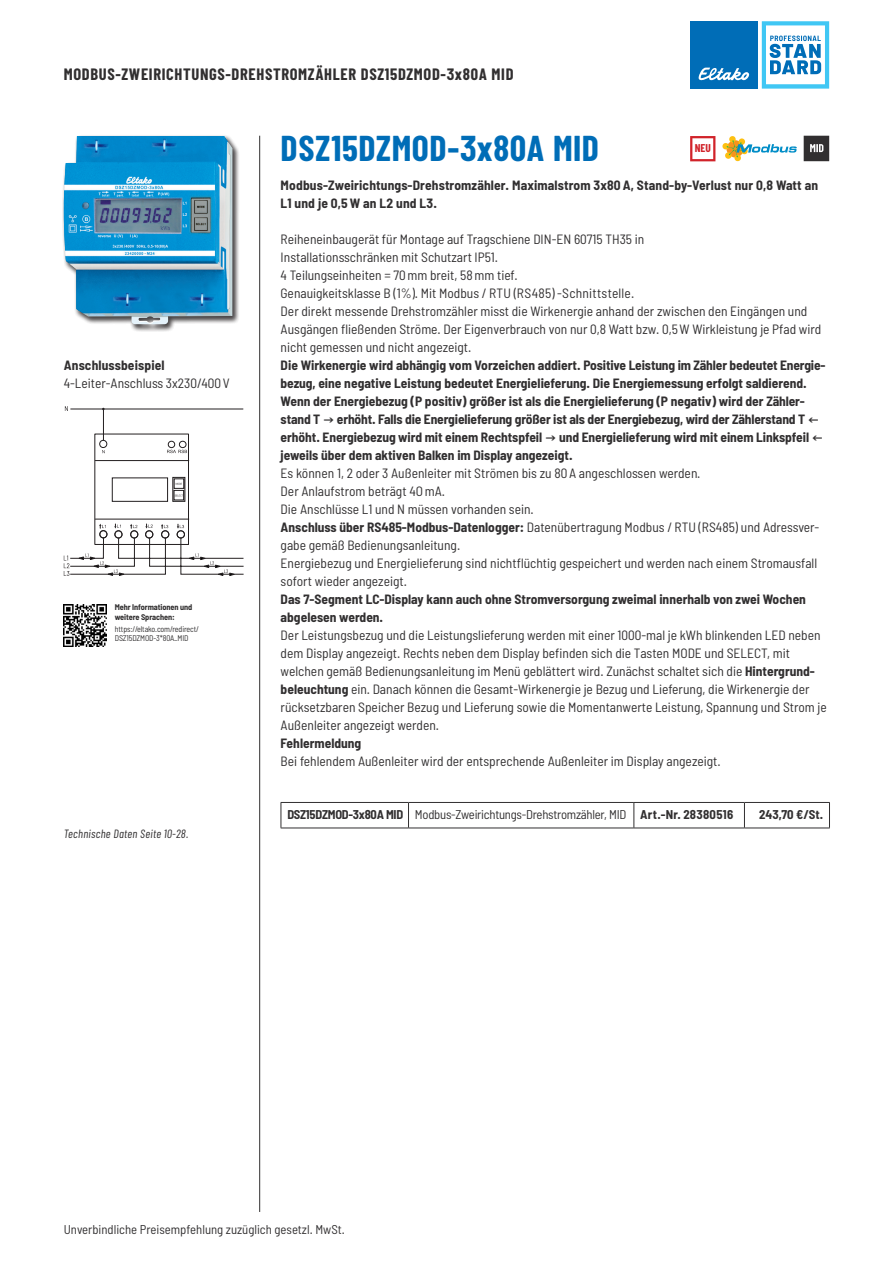
<style>
.page{position:relative;width:893px;height:1263px;background:#fff}
.page>*{position:absolute;margin:0;border:0;box-sizing:border-box;transform-origin:0 0}
.t1{font:700 36px "Barlow Condensed";letter-spacing:.015em;color:#006db7}
.t2{font:700 16.5px "Barlow Condensed";letter-spacing:.04em;color:#312f30}
.t3{font:semi-condensed 13.5px/18px "Barlow";color:#312f30}
.t4{font:700 semi-condensed 13.5px/18px "Barlow";color:#312f30}
.t5{font:semi-condensed 12.75px "Barlow";letter-spacing:-.02em;color:#312f30}
.t6{font:semi-condensed 12.75px "Barlow";color:#312f30}
.t7{font:700 semi-condensed 12.75px "Barlow";color:#312f30}
.t8{font:italic 12px "Barlow Condensed";letter-spacing:.02em;color:#312f30}
.t9{font:700 11.25px "Barlow Condensed";color:#d1232a}
.t10{font:semi-condensed 8.25px/9.8px "Barlow";letter-spacing:-.015em;color:#312f30}
.t11{font:700 semi-condensed 8.25px/9.8px "Barlow";letter-spacing:-.01em;color:#312f30}
.s1{font-weight:700}
</style>
<div class="page">
<hr style="left:259px;top:136px;width:1px;height:1076px;background:#312f30">
<div style="left:690px;top:21px;width:68px;height:68px;background:#006db7"></div>
<svg style="left:698px;top:68px;width:51px;height:13px"></svg>
<svg style="left:762px;top:21px;width:67px;height:68px"></svg>
<hr style="left:281px;top:802px;width:127px;height:1px;background:#312f30">
<svg style="left:281px;top:803px;width:1px;height:25px"></svg>
<hr style="left:281px;top:828px;width:127px;height:1px;background:#312f30">
<hr style="left:744px;top:802px;width:86px;height:1px;background:#312f30">
<svg style="left:829px;top:803px;width:1px;height:25px"></svg>
<hr style="left:408px;top:828px;width:226px;height:1px;background:#312f30">
<hr style="left:634px;top:828px;width:110px;height:1px;background:#312f30">
<hr style="left:744px;top:828px;width:86px;height:1px;background:#312f30">
<hr style="left:408px;top:802px;width:226px;height:1px;background:#312f30">
<svg style="left:408px;top:803px;width:1px;height:25px"></svg>
<hr style="left:634px;top:802px;width:110px;height:1px;background:#312f30">
<svg style="left:634px;top:803px;width:1px;height:25px"></svg>
<svg style="left:744px;top:803px;width:1px;height:25px"></svg>
<div style="left:62px;top:134px;width:178px;height:198px;background:#231f20;opacity:.6"></div>
<svg style="left:804px;top:136px;width:25px;height:25px"></svg>
<img style="left:64px;top:604px;width:42px;height:43px">
<svg style="left:690px;top:136px;width:25px;height:25px"></svg>
<hr style="left:103px;top:409px;width:1px;height:31px;background:#231f20">
<hr style="left:71px;top:409px;width:172px;height:1px;background:#231f20">
<svg style="left:64px;top:440px;width:179px;height:136px"></svg>
<svg style="left:65px;top:406px;width:3px;height:5px"></svg>
<svg style="left:722px;top:136px;width:75px;height:25px"></svg>
<p class="t2" style="left:64px;top:64px;width:451px">MODBUS-ZWEIRICHTUNGS-DREHSTROMZÄHLER DSZ15DZMOD-3x80A MID</p>
<p class="t4" style="left:64px;top:356px;width:102px">Anschlussbeispiel</p>
<p class="t3" style="left:64px;top:374px;width:167px">4-Leiter-Anschluss 3x230/400V</p>
<p class="t11" style="left:115px;top:602px;width:79px">Mehr Informationen und weitere Sprachen:</p>
<p class="t10" style="left:115px;top:623px;width:85px">https://eltako.com/redirect/<br>DSZ15DZMOD-3*80A_MID</p>
<p class="t8" style="left:64px;top:826px;width:126px">Technische Daten Seite 10-28.</p>
<h1 class="t1" style="left:281px;top:126px;width:320px">DSZ15DZMOD-3x80A MID</h1>
<p class="t4" style="left:281px;top:176px;width:539px">Modbus-Zweirichtungs-Drehstromzähler. Maximalstrom 3x80A, Stand-by-Verlust nur 0,8 Watt an<br>L1 und je 0,5W an L2 und L3.</p>
<p class="t3" style="left:281px;top:230px;width:542px">Reiheneinbaugerät für Montage auf Tragschiene DIN-EN 60715 TH35 in<br>Installationsschränken mit Schutzart IP51.<br>4 Teilungseinheiten = 70mm breit, 58mm tief.<br>Genauigkeitsklasse B (1%). Mit Modbus / RTU (RS485) -Schnittstelle.<br>Der direkt messende Drehstromzähler misst die Wirkenergie anhand der zwischen den Eingängen und Ausgängen fließenden Ströme. Der Eigenverbrauch von nur 0,8 Watt bzw. 0,5W Wirkleistung je Pfad wird nicht gemessen und nicht angezeigt.</p>
<p class="t4" style="left:281px;top:356px;width:546px">Die Wirkenergie wird abhängig vom Vorzeichen addiert. Positive Leistung im Zähler bedeutet Energie&shy;bezug, eine negative Leistung bedeutet Energielieferung. Die Energiemessung erfolgt saldierend.<br>Wenn der Energiebezug (P positiv) größer ist als die Energielieferung (P negativ) wird der Zähler&shy;stand T → erhöht. Falls die Energielieferung größer ist als der Energiebezug, wird der Zählerstand T ← erhöht. Energiebezug wird mit einem Rechtspfeil → und Energielieferung wird mit einem Linkspfeil ← jeweils über dem aktiven Balken im Display angezeigt.</p>
<p class="t3" style="left:281px;top:464px;width:540px">Es können 1, 2 oder 3 Außenleiter mit Strömen bis zu 80A angeschlossen werden.<br>Der Anlaufstrom beträgt 4OmA.<br>Die Anschlüsse L1 und N müssen vorhanden sein.<br><span class="s1">Anschluss über RS485-Modbus-Datenlogger:</span> Datenübertragung Modbus / RTU (RS485) und Adressver&shy;gabe gemäß Bedienungsanleitung.<br>Energiebezug und Energielieferung sind nichtflüchtig gespeichert und werden nach einem Stromausfall sofort wieder angezeigt.</p>
<p class="t4" style="left:281px;top:590px;width:527px">Das 7-Segment LC-Display kann auch ohne Stromversorgung zweimal innerhalb von zwei Wochen abgelesen werden.</p>
<p class="t3" style="left:281px;top:626px;width:548px">Der Leistungsbezug und die Leistungslieferung werden mit einer 1000-mal je kWh blinkenden LED neben dem Display angezeigt. Rechts neben dem Display befinden sich die Tasten MODE und SELECT, mit welchen gemäß Bedienungsanleitung im Menü geblättert wird. Zunächst schaltet sich die <span class="s1">Hintergrund&shy;beleuchtung</span> ein. Danach können die Gesamt-Wirkenergie je Bezug und Lieferung, die Wirkenergie der rücksetzbaren Speicher Bezug und Lieferung sowie die Momentanwerte Leistung, Spannung und Strom je Außenleiter angezeigt werden.</p>
<p class="t4" style="left:281px;top:734px;width:82px">Fehlermeldung</p>
<p class="t3" style="left:281px;top:752px;width:442px">Bei fehlendem Außenleiter wird der entsprechende Außenleiter im Display angezeigt.</p>
<p class="t9" style="left:695px;top:141px;width:18px">NEU</p>
<p class="t5" style="left:287px;top:807px;width:447px"><span class="s1">DSZ15DZMOD-3x80A MID</span> Modbus-Zweirichtungs-Drehstromzähler, MID <span class="s1">Art.-Nr. 28380516</span></p>
<p class="t7" style="left:759px;top:807px;width:66px">243,70 €/St.</p>
<p class="t6" style="left:64px;top:1222px;width:283px">Unverbindliche Preisempfehlung zuzüglich gesetzl. MwSt.</p>
</div>
